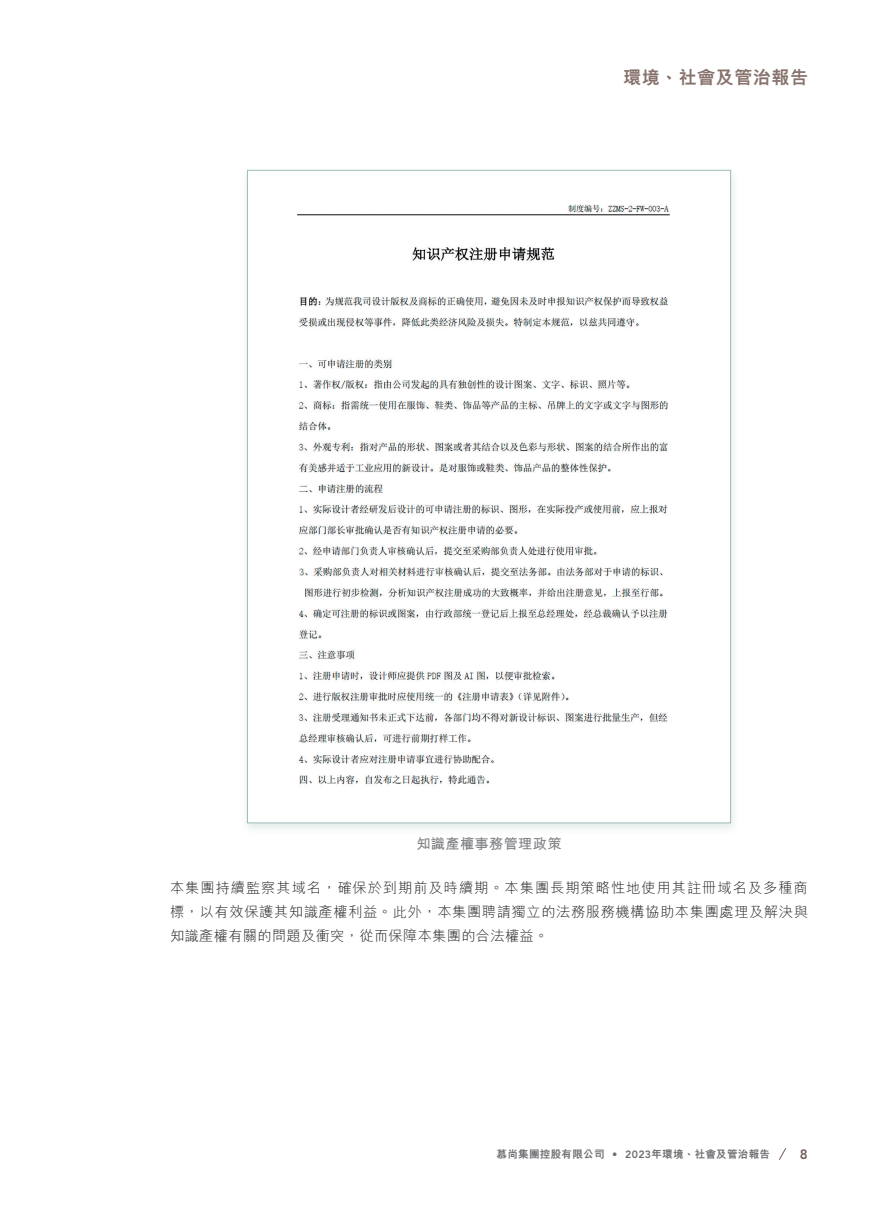
<style>
.page{position:relative;width:893px;height:1212px;background:#fff}
.page>*{position:absolute;margin:0;border:0;box-sizing:border-box;transform-origin:0 0}
.t1{font:800 18px "M Hei HK";letter-spacing:.03em;color:#87726c}
.t2{font:300 14.25px/24px "M Hei HK";letter-spacing:.02em;color:#231f20;text-align:justify}
.t3{font:700 14.25px "M Hei HK";letter-spacing:.02em;color:#808285}
.t4{font:800 13.5px "Avenir LT Std";color:#735e59}
.t5{font:800 10.5px "M Hei HK";letter-spacing:.03em;color:#6c6d70}
.t6{font:800 10.5px "Avenir LT Std";color:#6c6d70}
.s1{font-family:"Avenir LT Std"}
</style>
<div class="page">
<svg style="left:779px;top:1148px;width:7px;height:12px"></svg>
<div style="left:240px;top:166px;width:500px;height:669px;background:#9bbbb7;opacity:.29"></div>
<img style="left:249px;top:172px;width:480px;height:649px">
<p class="t1" style="left:623px;top:68px;width:186px">環境、社會及管治報告</p>
<p class="t3" style="left:416px;top:833px;width:147px">知識產權事務管理政策</p>
<p class="t2" style="left:170px;top:876px;width:639px">本集團持續監察其域名，確保於到期前及時續期。本集團長期策略性地使用其註冊域名及多種商標，以有效保護其知識產權利益。此外，本集團聘請獨立的法務服務機構協助本集團處理及解決與知識產權有關的問題及衝突，從而保障本集團的合法權益。</p>
<p class="t5" style="left:497px;top:1149px;width:109px">慕尚集團控股有限公司</p>
<p class="t6" style="left:612px;top:1148px;width:7px">•</p>
<p class="t5" style="left:625px;top:1149px;width:146px"><span class="s1">2023</span>年環境、社會及管治報告</p>
<p class="t4" style="left:800px;top:1146px;width:9px">8</p>
</div>
